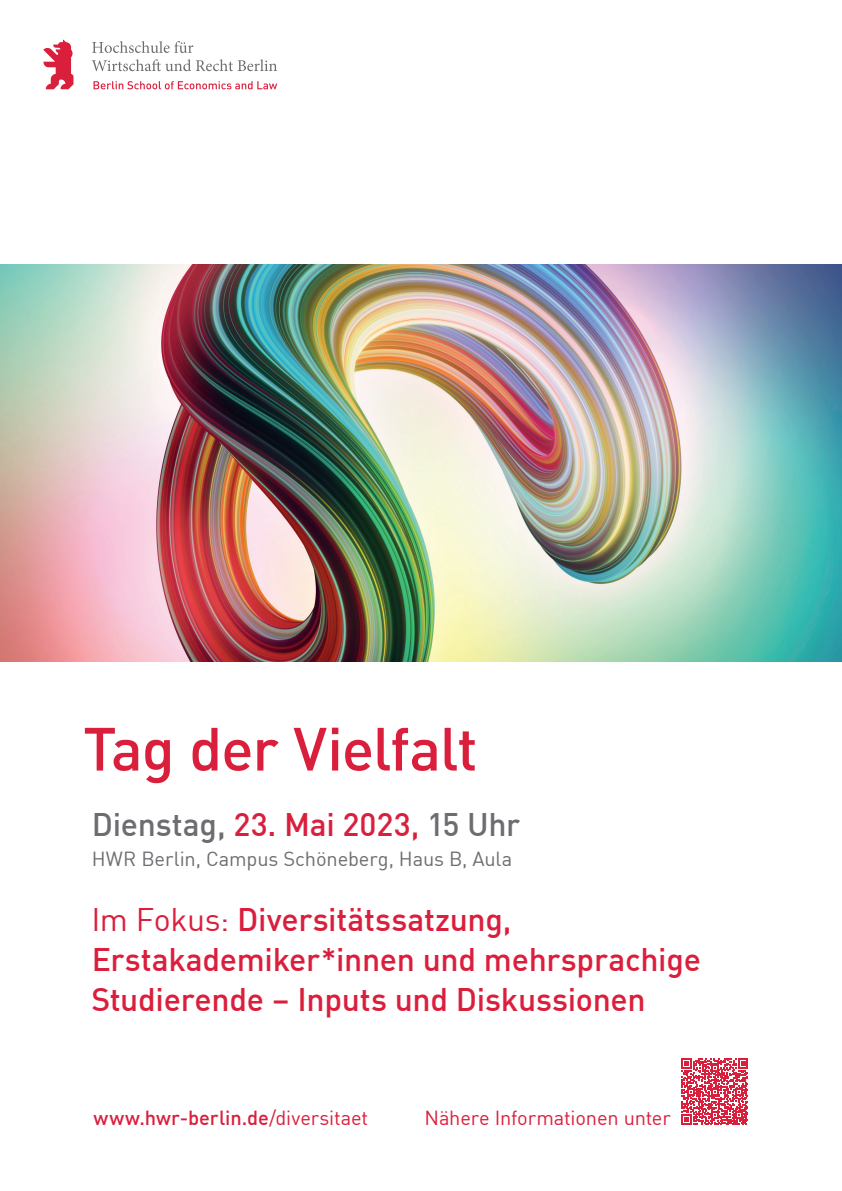
<style>
.page{position:relative;width:842px;height:1191px;background:#fff}
.page>*{position:absolute;margin:0;border:0;box-sizing:border-box;transform-origin:0 0}
.t1{font:500 60px "DIN Pro";letter-spacing:-.02em;color:#da1f3d}
.t2{font:500 32px/40px "DIN Pro";letter-spacing:-.01em;color:#da1f3d}
.t3{font:500 32px "DIN Pro";letter-spacing:-.005em;color:#6c6d70}
.t4{font:20px "DIN Pro";letter-spacing:-.005em;color:#6c6d70}
.t5{font:500 20px "DIN Pro";color:#da1f3d}
.t6{font:20px "DIN Pro";letter-spacing:-.01em;color:#da1f3d}
.s1{color:#da1f3d}
.s2{font-weight:400}
</style>
<div class="page">
<svg style="left:43px;top:40px;width:30px;height:49px"></svg>
<svg style="left:92px;top:59px;width:185px;height:12px"></svg>
<svg style="left:92px;top:41px;width:101px;height:12px"></svg>
<svg style="left:94px;top:81px;width:183px;height:8px"></svg>
<img style="left:0;top:265px;width:842px;height:396px">
<svg style="left:682px;top:1058px;width:66px;height:67px"></svg>
<h1 class="t1" style="left:83px;top:702px;width:396px">Tag der Vielfalt</h1>
<p class="t3" style="left:92px;top:799px;width:430px">Dienstag, <span class="s1">23. Mai 2023,</span> 15 Uhr</p>
<p class="t4" style="left:92px;top:843px;width:422px">HWR Berlin, Campus Schöneberg, Haus B, Aula</p>
<p class="t2" style="left:91px;top:897px;width:611px"><span class="s2">Im Fokus:</span> Diversitätssatzung,<br>Erstakademiker*innen und mehrsprachige<br>Studierende – Inputs und Diskussionen</p>
<p class="t5" style="left:94px;top:1102px;width:276px">www.hwr-berlin.de<span class="s2">/diversitaet</span></p>
<p class="t6" style="left:424px;top:1102px;width:248px">Nähere Informationen unter</p>
</div>
